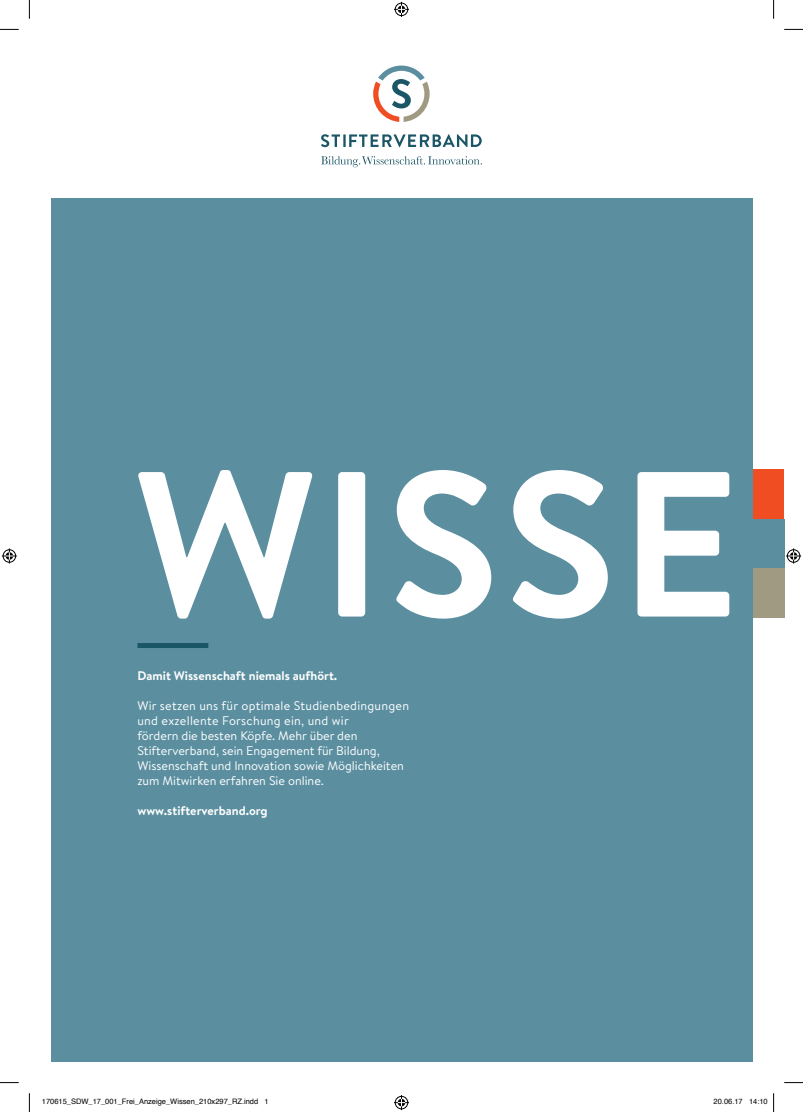
<style>
.page{position:relative;width:803px;height:1112px;background:#fff}
.page>*{position:absolute;margin:0;border:0;box-sizing:border-box;transform-origin:0 0}
.t1{font:700 206.25px "Brandon Text";letter-spacing:.02em;color:#fff}
.t2{font:12.5px/15px "Brandon Text";color:#fff}
.t3{font:700 12.5px "Brandon Text";color:#fff}
.t4{font:7.5px "Helvetica";color:#000}
</style>
<div class="page">
<div style="left:748px;top:469px;width:36px;height:49px;background:#f04d22"></div>
<div style="left:750px;top:518px;width:34px;height:50px;background:#5b8fa0"></div>
<div style="left:750px;top:568px;width:34px;height:50px;background:#a19a82"></div>
<div style="left:51px;top:198px;width:701px;height:862px;background:#5b8fa0"></div>
<div style="left:137px;top:643px;width:71px;height:5px;background:#1b5666"></div>
<svg style="left:321px;top:156px;width:161px;height:11px"></svg>
<svg style="left:321px;top:134px;width:161px;height:13px"></svg>
<svg style="left:373px;top:66px;width:57px;height:56px"></svg>
<svg style="left:0;top:29px;width:19px;height:1px"></svg>
<svg style="left:784px;top:29px;width:19px;height:1px"></svg>
<svg style="left:0;top:1082px;width:19px;height:1px"></svg>
<svg style="left:784px;top:1082px;width:19px;height:1px"></svg>
<svg style="left:29px;top:0;width:1px;height:19px"></svg>
<svg style="left:29px;top:1093px;width:1px;height:18px"></svg>
<svg style="left:773px;top:0;width:1px;height:19px"></svg>
<svg style="left:394px;top:2px;width:15px;height:15px"></svg>
<svg style="left:394px;top:1095px;width:15px;height:14px"></svg>
<svg style="left:2px;top:548px;width:15px;height:15px"></svg>
<svg style="left:786px;top:548px;width:15px;height:15px"></svg>
<svg style="left:773px;top:1093px;width:1px;height:18px"></svg>
<h1 class="t1" style="left:134px;top:401px;width:606px">WISSE</h1>
<p class="t3" style="left:137px;top:666px;width:201px">Damit Wissenschaft niemals aufhört.</p>
<p class="t2" style="left:137px;top:697px;width:273px">Wir setzen uns für optimale Studienbedingungen und exzellente Forschung ein, und wir<br>fördern die besten Köpfe. Mehr über den Stifterverband, sein Engagement für Bildung, Wissenschaft und Innovation sowie Möglichkeiten zum Mitwirken erfahren Sie online.</p>
<p class="t3" style="left:137px;top:801px;width:132px">www.stifterverband.org</p>
<p class="t4" style="left:42px;top:1095px;width:228px">170615_SDW_17_001_Frei_Anzeige_Wissen_210x297_RZ.indd 1</p>
<p class="t4" style="left:713px;top:1095px;width:56px">20.06.17 14:10</p>
</div>
